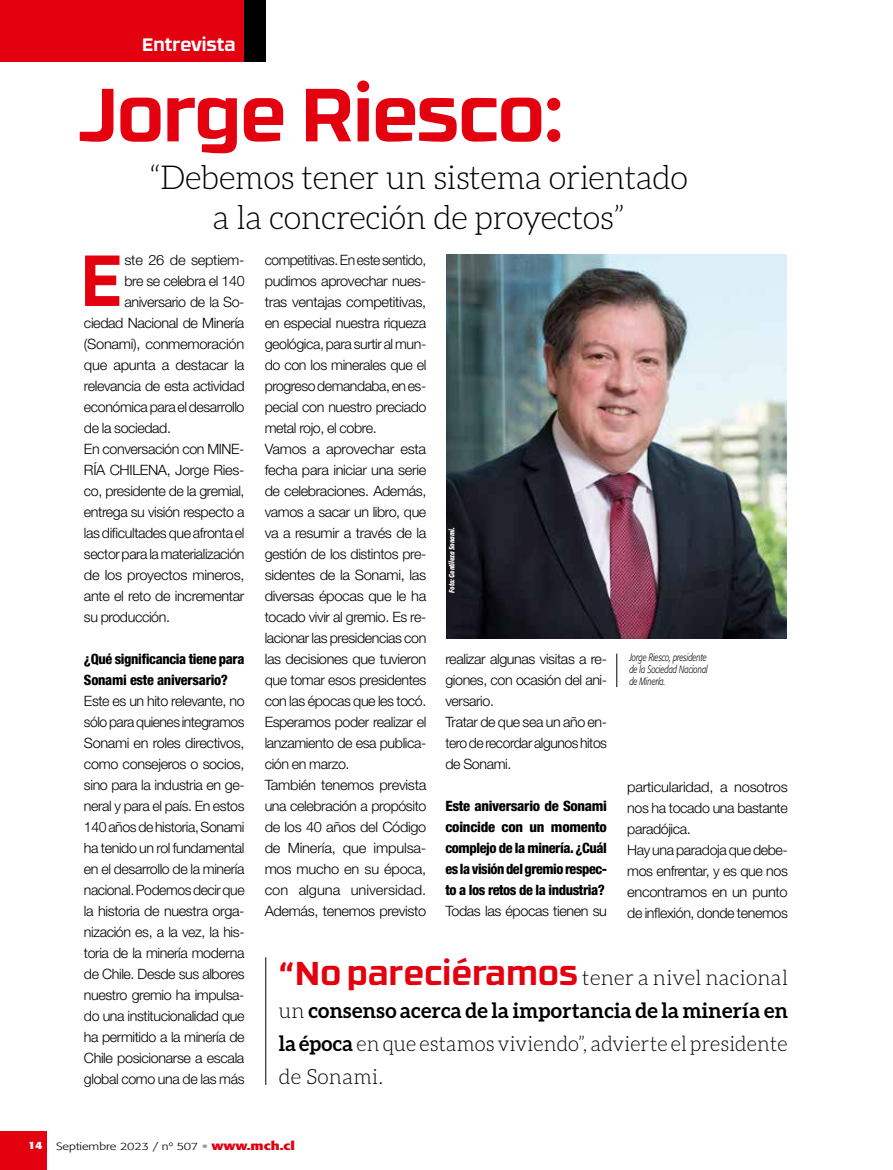
<style>
.page{position:relative;width:893px;height:1170px;background:#fff}
.page>*{position:absolute;margin:0;border:0;box-sizing:border-box;transform-origin:0 0}
.t1{font:700 75px "RB No 3.1";letter-spacing:-.01em;color:#e3000f}
.t2{font:700 72px "RB No 3.1";color:#e3000f;scale:.93 1}
.t3{font:300 33px/39.6px "Aleo";letter-spacing:-.015em;color:#000;text-align:center}
.t4{font:300 21px/33px "Aleo";letter-spacing:.005em;color:#000;text-align:justify}
.t5{font:700 18px "RB No 3.1";color:#fff}
.t6{font:300 14.25px/21px "Helvetica Neue LT Std";letter-spacing:-.03em;color:#000}
.t7{font:800 condensed 14.25px/21px "Helvetica Neue LT Std";letter-spacing:-.03em;color:#000}
.t8{font:italic 300 10.5px/12px "Formata";letter-spacing:-.01em;color:#000;text-align:justify;scale:.75 1}
.t9{font:300 10.5px "Formata";color:#000;scale:1.2 1}
.t10{font:700 10.5px "Formata";color:#fff;scale:1.2 1}
.t11{font:italic 700 7.5px "Formata";letter-spacing:-.01em;color:#fff;scale:.77 1}
.s1{font-family:"RB No 3.1";font-weight:700;font-size:33px;color:#e3000f}
.s2{font-weight:700}
.s3{font-family:"Helvetica Neue LT Std";color:#9c9d9d}
.s4{font-weight:700;font-size:12px;color:#e3000f}
</style>
<div class="page">
<img style="left:446px;top:254px;width:341px;height:384px">
<div style="left:0;top:0;width:244px;height:62px;background:#e3000f"></div>
<div style="left:244px;top:0;width:22px;height:62px;background:#000"></div>
<div style="left:0;top:1131px;width:47px;height:38px;background:#e3000f"></div>
<hr style="left:265px;top:957px;width:1px;height:127px;background:#000">
<hr style="left:616px;top:653px;width:1px;height:34px;background:#000">
<p class="t5" style="left:142px;top:30px;width:95px">Entrevista</p>
<h1 class="t1" style="left:79px;top:54px;width:486px">Jorge Riesco:</h1>
<h3 class="t3" style="left:150px;top:158px;width:540px">“Debemos tener un sistema orientado a la concreción de proyectos”</h3>
<p class="t6" style="left:124px;top:249px;width:122px">ste 26 de septiem-</p>
<p class="t6" style="left:124px;top:270px;width:122px">bre se celebra el 140</p>
<p class="t6" style="left:124px;top:291px;width:122px">aniversario de la So-</p>
<p class="t6" style="left:84px;top:312px;width:162px">ciedad Nacional de Minería</p>
<p class="t6" style="left:84px;top:333px;width:162px">(Sonami), conmemoración</p>
<p class="t6" style="left:84px;top:354px;width:162px">que apunta a destacar la</p>
<p class="t6" style="left:84px;top:375px;width:162px">relevancia de esta actividad</p>
<p class="t6" style="left:84px;top:396px;width:162px">económica para el desarrollo</p>
<p class="t6" style="left:84px;top:417px;width:89px">de la sociedad.</p>
<p class="t6" style="left:84px;top:438px;width:162px">En conversación con MINE-</p>
<p class="t6" style="left:84px;top:459px;width:162px">RÍA CHILENA, Jorge Ries-</p>
<p class="t6" style="left:84px;top:480px;width:162px">co, presidente de la gremial,</p>
<p class="t6" style="left:84px;top:501px;width:162px">entrega su visión respecto a</p>
<p class="t6" style="left:84px;top:522px;width:162px">las dificultades que afronta el</p>
<p class="t6" style="left:84px;top:543px;width:162px">sector para la materialización</p>
<p class="t6" style="left:84px;top:564px;width:162px">de los proyectos mineros,</p>
<p class="t6" style="left:84px;top:585px;width:162px">ante el reto de incrementar</p>
<p class="t6" style="left:84px;top:606px;width:88px">su producción.</p>
<p class="t7" style="left:84px;top:648px;width:162px">¿Qué significancia tiene para<br>Sonami este aniversario?</p>
<p class="t6" style="left:84px;top:690px;width:162px;text-align:justify">Este es un hito relevante, no sólo para quienes integramos Sonami en roles directivos, como consejeros o socios, sino para la industria en ge&shy;neral y para el país. En estos 140 años de historia, Sonami ha tenido un rol fundamental en el desarrollo de la minería nacional. Podemos decir que la historia de nuestra orga&shy;nización es, a la vez, la his&shy;toria de la minería moderna de Chile. Desde sus albores nuestro gremio ha impulsa&shy;do una institucionalidad que ha permitido a la minería de Chile posicionarse a escala global como una de las más</p>
<h2 class="t2" style="left:81px;top:222px;width:47px">E</h2>
<p class="t6" style="left:265px;top:249px;width:163px">competitivas. En este sentido, pudimos aprovechar nues&shy;tras ventajas competitivas, en especial nuestra riqueza geológica, para surtir al mun&shy;do con los minerales que el progreso demandaba, en es&shy;pecial con nuestro preciado metal rojo, el cobre.<br>Vamos a aprovechar esta fecha para iniciar una serie de celebraciones. Además, vamos a sacar un libro, que va a resumir a través de la gestión de los distintos pre&shy;sidentes de la Sonami, las diversas épocas que le ha tocado vivir al gremio. Es re&shy;lacionar las presidencias con las decisiones que tuvieron que tomar esos presidentes con las épocas que les tocó.<br>Esperamos poder realizar el lanzamiento de esa publica&shy;ción en marzo.<br>También tenemos prevista una celebración a propósito de los 40 años del Código de Minería, que impulsa&shy;mos mucho en su época, con alguna universidad.<br>Además, tenemos previsto</p>
<h3 class="t4" style="left:279px;top:961px;width:510px"><span class="s1">“No pareciéramos</span> tener a nivel nacional un <span class="s2">consenso acerca de la importancia de la minería en la época</span> en que estamos viviendo”, advierte el presidente de Sonami.</h3>
<p class="t11" style="left:447px;top:592px;width:86px;rotate:-90deg">Foto: Gentileza Sonami.</p>
<p class="t8" style="left:629px;top:651px;width:106px">Jorge Riesco, presidente de la Sociedad Nacional de Minería.</p>
<p class="t6" style="left:445px;top:648px;width:163px">realizar algunas visitas a re&shy;giones, con ocasión del ani&shy;versario.<br>Tratar de que sea un año en&shy;tero de recordar algunos hitos de Sonami.</p>
<p class="t7" style="left:445px;top:795px;width:163px;text-align:justify">Este aniversario de Sonami coincide con un momento complejo de la minería. ¿Cuál es la visión del gremio respec&shy;to a los retos de la industria?</p>
<p class="t6" style="left:445px;top:900px;width:163px">Todas las épocas tienen su</p>
<p class="t6" style="left:627px;top:776px;width:162px">particularidad, a nosotros nos ha tocado una bastante paradójica.<br>Hay una paradoja que debe&shy;mos enfrentar, y es que nos encontramos en un punto de inflexión, donde tenemos</p>
<p class="t10" style="left:28px;top:1138px;width:14px">14</p>
<p class="t9" style="left:56px;top:1139px;width:201px">Septiembre 2023 / nº 507 <span class="s3">•</span> <span class="s4">www.mch.cl</span></p>
</div>
